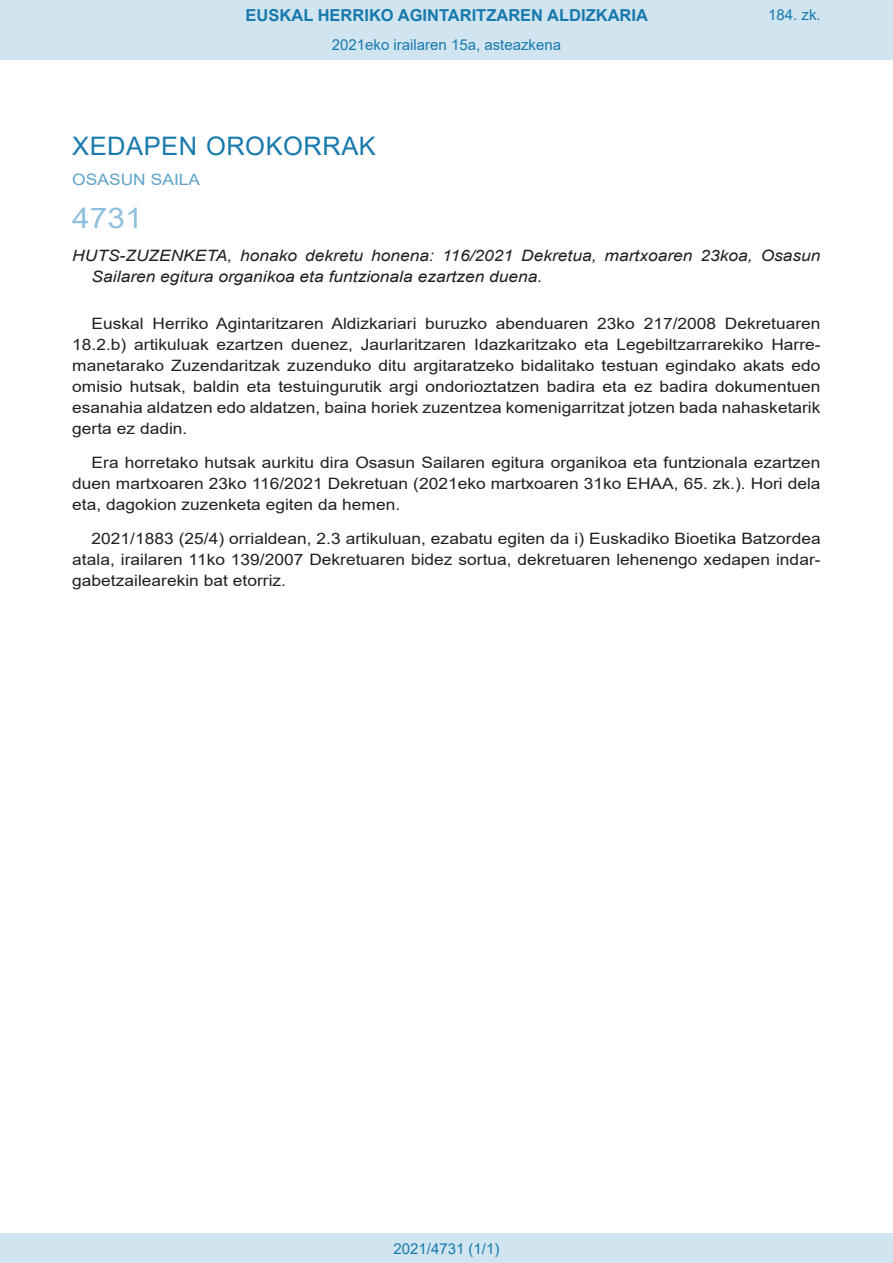
<style>
.page{position:relative;width:893px;height:1263px;background:#fff}
.page>*{position:absolute;margin:0;border:0;box-sizing:border-box;transform-origin:0 0}
.BOPVOrden{font:28.5px "Arial";color:#90c0db;scale:1.11 1}
.BOPVSeccion{font:25.5px "Arial";letter-spacing:.02em;color:#1879ad}
.t1{font:700 16.5px "Arial";color:#1879ad}
.BOPVDetalle{font:15.6px/21px "Arial";color:#231f20;text-align:justify;scale:1.11 1}
.BOPVTitulo{font:italic 15.6px/21px "Arial";color:#231f20;scale:1.11 1}
.BOPVOrganismo{font:15.6px "Arial";letter-spacing:.005em;color:#5ea4ca;scale:1.11 1}
.Paginacion_Centro{font:15px "Arial";color:#1879ad}
</style>
<div class="page">
<div style="left:0;top:0;width:893px;height:60px;background:#d0e5f0"></div>
<div style="left:0;top:1233px;width:893px;height:30px;background:#d0e5f0"></div>
<p class="t1" style="left:246px;top:3px;width:404px">EUSKAL HERRIKO AGINTARITZAREN ALDIZKARIA</p>
<p class="Paginacion_Centro" style="left:332px;top:35px;width:231px">2021eko irailaren 15a, asteazkena</p>
<p class="Paginacion_Centro" style="left:768px;top:5px;width:54px">184. zk.</p>
<p class="BOPVSeccion" style="left:72px;top:128px;width:305px">XEDAPEN OROKORRAK</p>
<p class="BOPVOrganismo" style="left:72px;top:169px;width:117px">OSASUN SAILA</p>
<p class="BOPVOrden" style="left:72px;top:198px;width:65px">4731</p>
<p class="BOPVTitulo" style="left:92px;top:246px;width:658px;text-indent:-19px">HUTS-ZUZENKETA, honako dekretu honena: 116/2021 Dekretua, martxoaren 23koa, Osasun<br>Sailaren egitura organikoa eta funtzionala ezartzen duena.</p>
<p class="BOPVDetalle" style="left:72px;top:313px;width:676px;text-indent:19px">Euskal Herriko Agintaritzaren Aldizkariari buruzko abenduaren 23ko 217/2008 Dekretuaren 18.2.b) artikuluak ezartzen duenez, Jaurlaritzaren Idazkaritzako eta Legebiltzarrarekiko Harre&shy;manetarako Zuzendaritzak zuzenduko ditu argitaratzeko bidalitako testuan egindako akats edo omisio hutsak, baldin eta testuingurutik argi ondorioztatzen badira eta ez badira dokumentuen esanahia aldatzen edo aldatzen, baina horiek zuzentzea komenigarritzat jotzen bada nahasketarik gerta ez dadin.</p>
<p class="BOPVDetalle" style="left:72px;top:452px;width:676px;text-indent:19px">Era horretako hutsak aurkitu dira Osasun Sailaren egitura organikoa eta funtzionala ezartzen duen martxoaren 23ko 116/2021 Dekretuan (2021eko martxoaren 31ko EHAA, 65. zk.). Hori dela eta, dagokion zuzenketa egiten da hemen.</p>
<p class="BOPVDetalle" style="left:72px;top:527px;width:676px;text-indent:19px">2021/1883 (25/4) orrialdean, 2.3 artikuluan, ezabatu egiten da i) Euskadiko Bioetika Batzordea atala, irailaren 11ko 139/2007 Dekretuaren bidez sortua, dekretuaren lehenengo xedapen indar&shy;gabetzailearekin bat etorriz.</p>
<p class="Paginacion_Centro" style="left:393px;top:1238px;width:107px">2021/4731 (1/1)</p>
</div>
